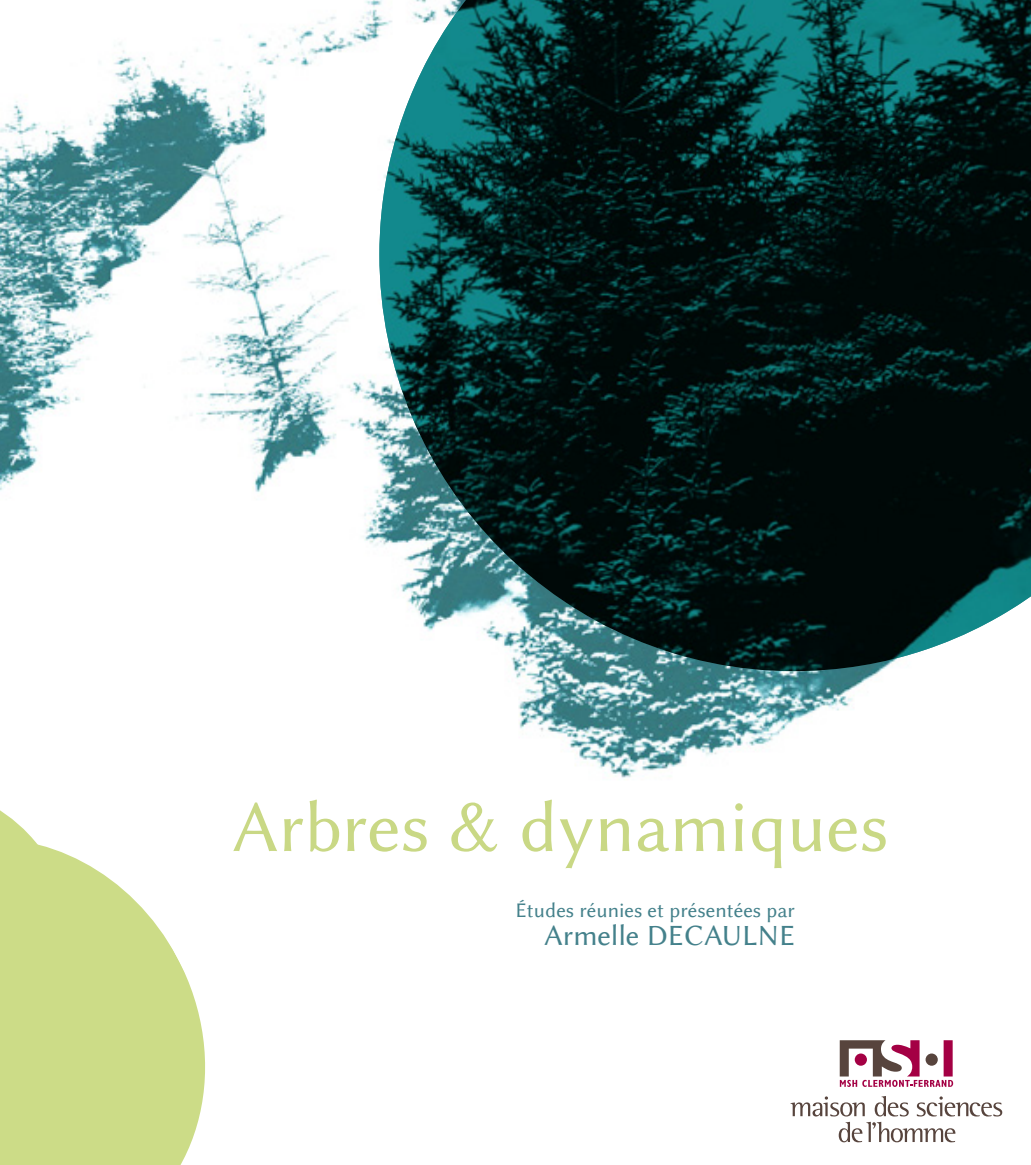
<style>
.page{position:relative;width:1031px;height:1165px;background:#fff}
.page>*{position:absolute;margin:0;border:0;box-sizing:border-box;transform-origin:0 0}
.t1{font:73.5px "Lin Biolinum";color:#c9d885}
.t2{font:29.75px "Lin Biolinum";color:#44818b}
.t3{font:21px "Lin Biolinum";color:#44818b}
</style>
<div class="page">
<img style="left:0;top:0;width:881px;height:778px">
<img style="left:379px;top:0;width:651px;height:671px">
<svg style="left:839px;top:1040px;width:114px;height:46px"></svg>
<svg style="left:790px;top:1096px;width:212px;height:45px"></svg>
<svg style="left:0;top:762px;width:48px;height:64px"></svg>
<svg style="left:0;top:826px;width:205px;height:338px;fill:#ccdc87"></svg>
<p class="t1" style="left:232px;top:785px;width:658px">Arbres &amp; dynamiques</p>
<p class="t3" style="left:515px;top:898px;width:281px">Études réunies et présentées par</p>
<p class="t2" style="left:544px;top:918px;width:252px">Armelle DECAULNE</p>
</div>
